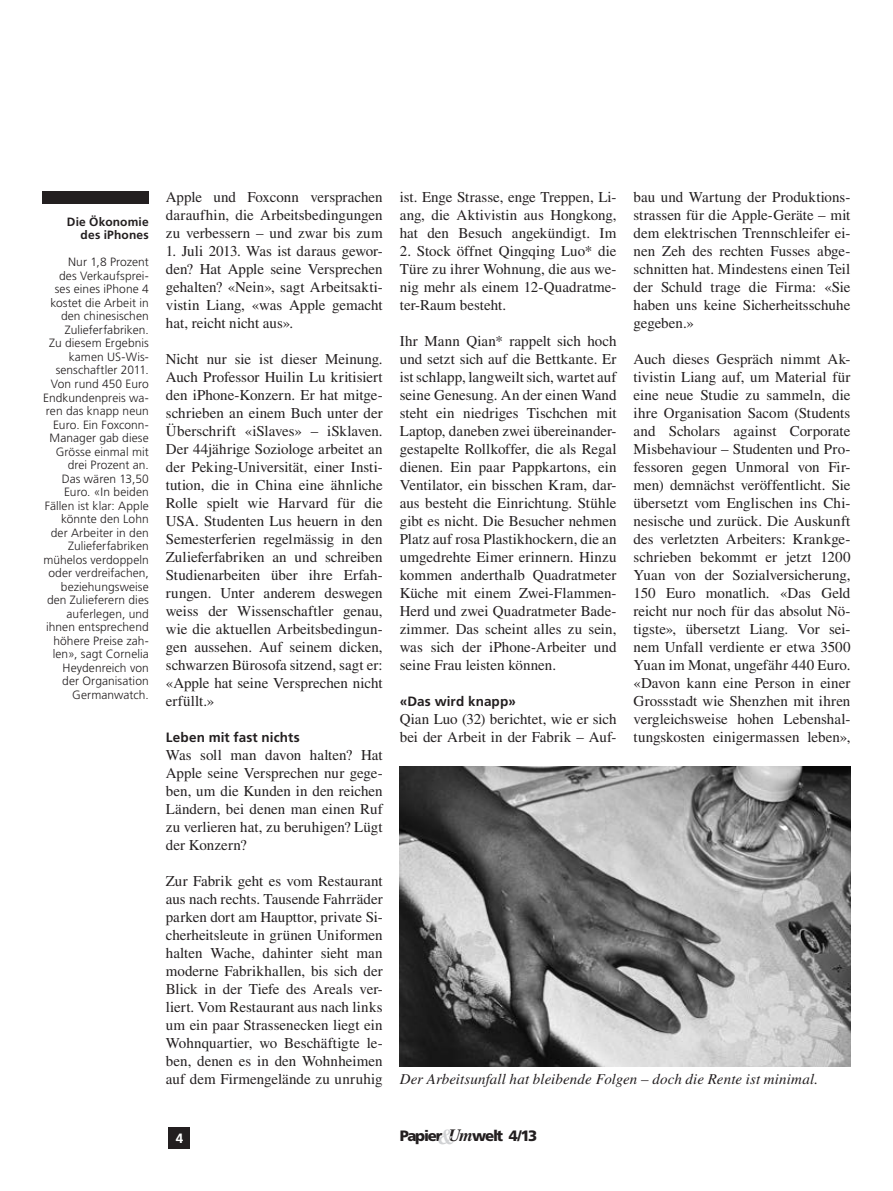
<style>
.page{position:relative;width:893px;height:1191px;background:#fff}
.page>*{position:absolute;margin:0;border:0;box-sizing:border-box;transform-origin:0 0}
.t1{font:15px/18px "Times LT Std";color:#231f20;text-align:justify}
.t2{font:italic 15px "Times LT Std";letter-spacing:.005em;color:#231f20}
.t3{font:900 15px "Frutiger LT Std";letter-spacing:-.085em;color:#231f20}
.t4{font:700 13.5px "Frutiger LT Std";letter-spacing:.01em;color:#231f20}
.t5{font:700 13.5px "Frutiger LT Std";color:#fff}
.t6{font:300 12px/13.5px "Frutiger LT Std";letter-spacing:.005em;color:#231f20;text-align:right}
.t7{font:700 12px/13.5px "Frutiger LT Std";letter-spacing:.015em;color:#231f20;text-align:right}
.s1{font-family:"Times LT Std";font-weight:700;font-style:italic;font-size:21.3px;color:#d1d2d4}
.s2{font-family:"Times LT Std";font-weight:700;font-style:italic;font-size:17.25px}
</style>
<div class="page">
<div style="left:169px;top:1127px;width:21px;height:21px;background:#231f20"></div>
<div style="left:43px;top:191px;width:106px;height:13px;background:#231f20"></div>
<img style="left:400px;top:766px;width:450px;height:300px">
<p class="t7" style="left:67px;top:215px;width:83px">Die Ökonomie des iPhones</p>
<p class="t6" style="left:43px;top:256px;width:107px">Nur 1,8 Prozent<br>des Verkaufsprei&shy;ses eines iPhone 4 kostet die Arbeit in den chinesischen<br>Zulieferfabriken.<br>Zu diesem Ergebnis kamen US-Wis&shy;senschaftler 2011.<br>Von rund 450 Euro<br>Endkundenpreis wa&shy;ren das knapp neun<br>Euro. Ein Foxconn-<br>Manager gab diese<br>Grösse einmal mit drei Prozent an.<br>Das wären 13,50<br>Euro. «In beiden<br>Fällen ist klar: Apple könnte den Lohn der Arbeiter in den<br>Zulieferfabriken mühelos verdoppeln oder verdreifachen, beziehungsweise den Zulieferern dies auferlegen, und ihnen entsprechend höhere Preise zah&shy;len», sagt Cornelia<br>Heydenreich von der Organisation<br>Germanwatch.</p>
<p class="t1" style="left:166px;top:187px;width:218px">Apple und Foxconn versprachen daraufhin, die Arbeitsbedingungen zu verbessern – und zwar bis zum</p>
<p class="t1" style="left:166px;top:241px;width:218px">1. Juli 2013. Was ist daraus gewor&shy;den? Hat Apple seine Versprechen gehalten? «Nein», sagt Arbeitsakti&shy;vistin Liang, «was Apple gemacht hat, reicht nicht aus».</p>
<p class="t1" style="left:166px;top:349px;width:218px">Nicht nur sie ist dieser Meinung.<br>Auch Professor Huilin Lu kritisiert den iPhone-Konzern. Er hat mitge&shy;schrieben an einem Buch unter der Überschrift «iSlaves» – iSklaven.<br>Der 44jährige Soziologe arbeitet an der Peking-Universität, einer Insti&shy;tution, die in China eine ähnliche Rolle spielt wie Harvard für die USA. Studenten Lus heuern in den Semesterferien regelmässig in den Zulieferfabriken an und schreiben Studienarbeiten über ihre Erfah&shy;rungen. Unter anderem deswegen weiss der Wissenschaftler genau, wie die aktuellen Arbeitsbedingun&shy;gen aussehen. Auf seinem dicken, schwarzen Bürosofa sitzend, sagt er: «Apple hat seine Versprechen nicht erfüllt.»</p>
<p class="t4" style="left:166px;top:729px;width:135px">Leben mit fast nichts</p>
<p class="t1" style="left:166px;top:745px;width:218px">Was soll man davon halten? Hat Apple seine Versprechen nur gege&shy;ben, um die Kunden in den reichen Ländern, bei denen man einen Ruf zu verlieren hat, zu beruhigen? Lügt der Konzern?</p>
<p class="t1" style="left:166px;top:871px;width:218px">Zur Fabrik geht es vom Restaurant aus nach rechts. Tausende Fahrräder parken dort am Haupttor, private Si&shy;cherheitsleute in grünen Uniformen halten Wache, dahinter sieht man moderne Fabrikhallen, bis sich der Blick in der Tiefe des Areals ver&shy;liert. Vom Restaurant aus nach links um ein paar Strassenecken liegt ein Wohnquartier, wo Beschäftigte le&shy;ben, denen es in den Wohnheimen auf dem Firmengelände zu unruhig</p>
<p class="t1" style="left:400px;top:187px;width:218px">ist. Enge Strasse, enge Treppen, Li&shy;ang, die Aktivistin aus Hongkong, hat den Besuch angekündigt. Im</p>
<p class="t1" style="left:400px;top:241px;width:218px">2. Stock öffnet Qingqing Luo* die Türe zu ihrer Wohnung, die aus we&shy;nig mehr als einem 12-Quadratme&shy;ter-Raum besteht.</p>
<p class="t1" style="left:400px;top:331px;width:218px">Ihr Mann Qian* rappelt sich hoch und setzt sich auf die Bettkante. Er ist schlapp, langweilt sich, wartet auf seine Genesung. An der einen Wand steht ein niedriges Tischchen mit Laptop, daneben zwei übereinander&shy;gestapelte Rollkoffer, die als Regal dienen. Ein paar Pappkartons, ein Ventilator, ein bisschen Kram, dar&shy;aus besteht die Einrichtung. Stühle gibt es nicht. Die Besucher nehmen Platz auf rosa Plastikhockern, die an umgedrehte Eimer erinnern. Hinzu kommen anderthalb Quadratmeter Küche mit einem Zwei-Flammen-Herd und zwei Quadratmeter Bade&shy;zimmer. Das scheint alles zu sein, was sich der iPhone-Arbeiter und seine Frau leisten können.</p>
<p class="t4" style="left:400px;top:693px;width:118px">«Das wird knapp»</p>
<p class="t1" style="left:400px;top:709px;width:218px">Qian Luo (32) berichtet, wie er sich bei der Arbeit in der Fabrik – Auf-</p>
<p class="t1" style="left:634px;top:187px;width:218px">bau und Wartung der Produktions&shy;strassen für die Apple-Geräte – mit dem elektrischen Trennschleifer ei&shy;nen Zeh des rechten Fusses abge&shy;schnitten hat. Mindestens einen Teil der Schuld trage die Firma: «Sie haben uns keine Sicherheitsschuhe gegeben.»</p>
<p class="t1" style="left:634px;top:349px;width:218px">Auch dieses Gespräch nimmt Ak&shy;tivistin Liang auf, um Material für eine neue Studie zu sammeln, die ihre Organisation Sacom (Students and Scholars against Corporate Misbehaviour – Studenten und Pro&shy;fessoren gegen Unmoral von Fir&shy;men) demnächst veröffentlicht. Sie übersetzt vom Englischen ins Chi&shy;nesische und zurück. Die Auskunft des verletzten Arbeiters: Krankge&shy;schrieben bekommt er jetzt 1200<br>Yuan von der Sozialversicherung, 150 Euro monatlich. «Das Geld reicht nur noch für das absolut Nö&shy;tigste», übersetzt Liang. Vor sei&shy;nem Unfall verdiente er etwa 3500<br>Yuan im Monat, ungefähr 440 Euro. «Davon kann eine Person in einer Grossstadt wie Shenzhen mit ihren vergleichsweise hohen Lebenshal&shy;tungskosten einigermassen leben»,</p>
<p class="t2" style="left:400px;top:1071px;width:420px">Der Arbeitsunfall hat bleibende Folgen – doch die Rente ist minimal.</p>
<p class="t5" style="left:176px;top:1130px;width:9px">4</p>
<p class="t3" style="left:400px;top:1127px;width:139px">Papier <span class="s1">&amp;</span><span class="s2">Um</span>welt 4/13</p>
</div>
